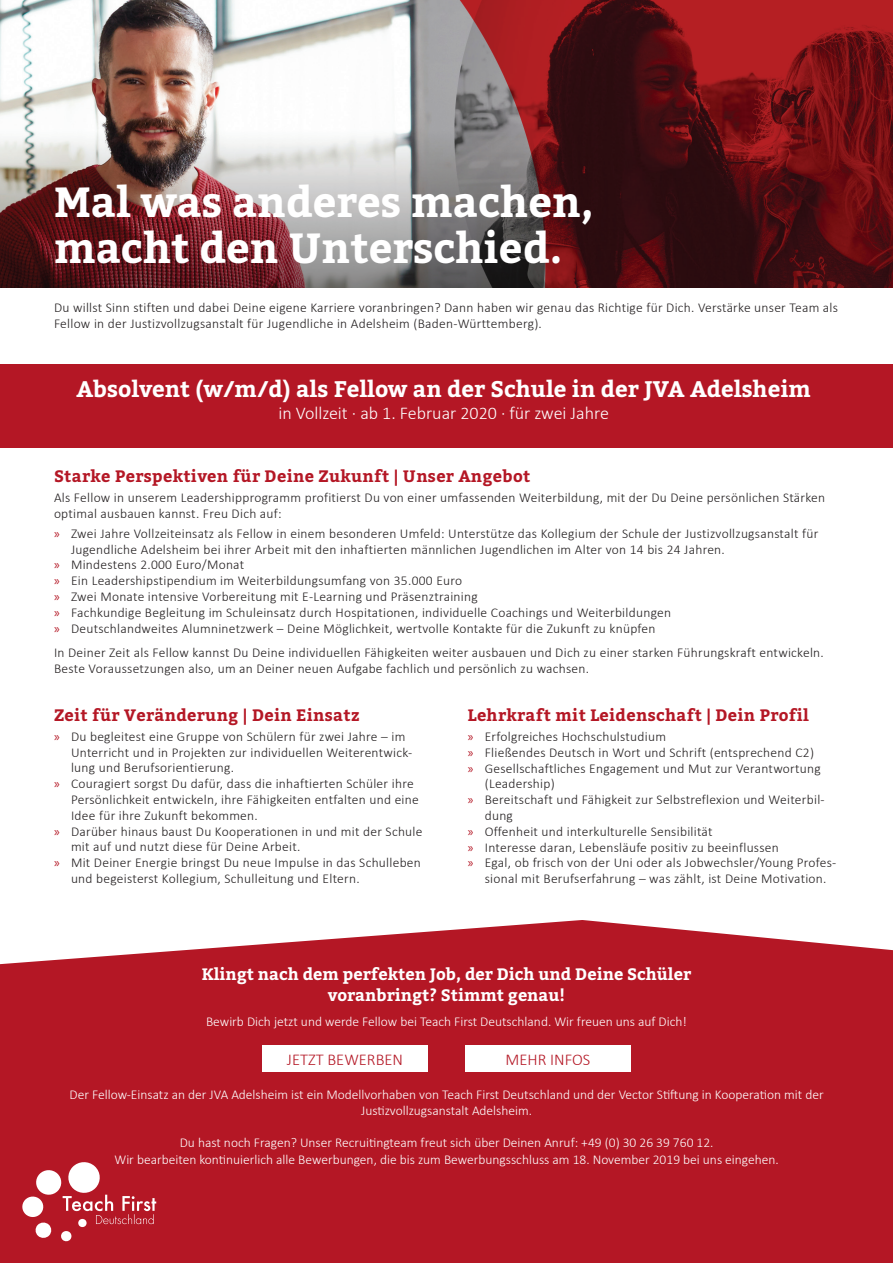
<style>
.page{position:relative;width:893px;height:1263px;background:#fff}
.page>*{position:absolute;margin:0;border:0;box-sizing:border-box;transform-origin:0 0}
.t1{font:700 42px/46.5px "Bitter";color:#fff}
.t2{font:700 22.5px "Bitter";color:#fff}
.t3{font:300 18px "Calibri";color:#fff}
.t4{font:700 16.5px "Bitter";letter-spacing:.02em;color:#b41725}
.t5{font:700 16.5px/21.6px "Bitter";color:#fff;text-align:center}
.t6{font:300 16.5px "Calibri";color:#b41725}
.t7{font:300 13.5px/15.8px "Calibri";letter-spacing:.02em;color:#231f20}
.t8{font:300 13.5px/16.2px "Calibri";color:#fff;text-align:center}
.s1{font-family:"Myriad Pro";font-weight:400;color:#b41725}
</style>
<div class="page">
<img style="left:0;top:0;width:893px;height:287px">
<div style="left:0;top:364px;width:893px;height:84px;background:#b41725"></div>
<div style="left:0;top:920px;width:893px;height:343px;background:#b41725"></div>
<div style="left:262px;top:1046px;width:166px;height:26px;background:#fff"></div>
<div style="left:465px;top:1046px;width:166px;height:26px;background:#fff"></div>
<svg style="left:21px;top:1160px;width:135px;height:82px"></svg>
<h1 class="t1" style="left:54px;top:178px;width:541px">Mal was anderes machen, macht den Unterschied.</h1>
<p class="t7" style="left:54px;top:300px;width:785px">Du willst Sinn stiften und dabei Deine eigene Karriere voranbringen? Dann haben wir genau das Richtige für Dich. Verstärke unser Team als<br>Fellow in der Justizvollzugsanstalt für Jugendliche in Adelsheim (Baden-Württemberg).</p>
<h2 class="t2" style="left:76px;top:372px;width:736px">Absolvent (w/m/d) als Fellow an der Schule in der JVA Adelsheim</h2>
<h3 class="t3" style="left:278px;top:402px;width:332px">in Vollzeit · ab 1. Februar 2020 · für zwei Jahre</h3>
<p class="t4" style="left:54px;top:463px;width:478px">Starke Perspektiven für Deine Zukunft | Unser Angebot</p>
<p class="t7" style="left:54px;top:490px;width:773px">Als Fellow in unserem Leadershipprogramm profitierst Du von einer umfassenden Weiterbildung, mit der Du Deine persönlichen Stärken optimal ausbauen kannst. Freu Dich auf:</p>
<p class="t7" style="left:54px;top:525px;width:766px"><span class="s1">»</span> Zwei Jahre Vollzeiteinsatz als Fellow in einem besonderen Umfeld: Unterstütze das Kollegium der Schule der Justizvollzugsanstalt für</p>
<p class="t7" style="left:71px;top:541px;width:655px">Jugendliche Adelsheim bei ihrer Arbeit mit den inhaftierten männlichen Jugendlichen im Alter von 14 bis 24 Jahren.</p>
<p class="t7" style="left:54px;top:557px;width:192px"><span class="s1">»</span> Mindestens 2.000 Euro/Monat</p>
<p class="t7" style="left:54px;top:573px;width:410px"><span class="s1">»</span> Ein Leadershipstipendium im Weiterbildungsumfang von 35.000 Euro</p>
<p class="t7" style="left:54px;top:588px;width:425px"><span class="s1">»</span> Zwei Monate intensive Vorbereitung mit E-Learning und Präsenztraining</p>
<p class="t7" style="left:54px;top:604px;width:619px"><span class="s1">»</span> Fachkundige Begleitung im Schuleinsatz durch Hospitationen, individuelle Coachings und Weiterbildungen</p>
<p class="t7" style="left:54px;top:620px;width:603px"><span class="s1">»</span> Deutschlandweites Alumninetzwerk – Deine Möglichkeit, wertvolle Kontakte für die Zukunft zu knüpfen</p>
<p class="t7" style="left:54px;top:644px;width:771px">In Deiner Zeit als Fellow kannst Du Deine individuellen Fähigkeiten weiter ausbauen und Dich zu einer starken Führungskraft entwickeln.<br>Beste Voraussetzungen also, um an Deiner neuen Aufgabe fachlich und persönlich zu wachsen.</p>
<p class="t4" style="left:54px;top:702px;width:307px">Zeit für Veränderung | Dein Einsatz</p>
<p class="t7" style="left:54px;top:728px;width:353px"><span class="s1">»</span> Du begleitest eine Gruppe von Schülern für zwei Jahre – im</p>
<p class="t7" style="left:71px;top:744px;width:343px">Unterricht und in Projekten zur individuellen Weiterentwick-</p>
<p class="t7" style="left:71px;top:760px;width:165px">lung und Berufsorientierung.</p>
<p class="t7" style="left:54px;top:776px;width:361px"><span class="s1">»</span> Couragiert sorgst Du dafür, dass die inhaftierten Schüler ihre</p>
<p class="t7" style="left:71px;top:791px;width:349px">Persönlichkeit entwickeln, ihre Fähigkeiten entfalten und eine</p>
<p class="t7" style="left:71px;top:807px;width:188px">Idee für ihre Zukunft bekommen.</p>
<p class="t7" style="left:54px;top:823px;width:370px"><span class="s1">»</span> Darüber hinaus baust Du Kooperationen in und mit der Schule</p>
<p class="t7" style="left:71px;top:839px;width:231px">mit auf und nutzt diese für Deine Arbeit.</p>
<p class="t7" style="left:54px;top:854px;width:368px"><span class="s1">»</span> Mit Deiner Energie bringst Du neue Impulse in das Schulleben</p>
<p class="t7" style="left:71px;top:870px;width:290px">und begeisterst Kollegium, Schulleitung und Eltern.</p>
<p class="t4" style="left:468px;top:702px;width:343px">Lehrkraft mit Leidenschaft | Dein Profil</p>
<p class="t7" style="left:468px;top:729px;width:200px"><span class="s1">»</span> Erfolgreiches Hochschulstudium</p>
<p class="t7" style="left:468px;top:744px;width:348px"><span class="s1">»</span> Fließendes Deutsch in Wort und Schrift (entsprechend C2)</p>
<p class="t7" style="left:468px;top:760px;width:354px"><span class="s1">»</span> Gesellschaftliches Engagement und Mut zur Verantwortung</p>
<p class="t7" style="left:485px;top:776px;width:72px">(Leadership)</p>
<p class="t7" style="left:468px;top:792px;width:358px"><span class="s1">»</span> Bereitschaft und Fähigkeit zur Selbstreflexion und Weiterbil-</p>
<p class="t7" style="left:485px;top:807px;width:30px">dung</p>
<p class="t7" style="left:468px;top:823px;width:246px"><span class="s1">»</span> Offenheit und interkulturelle Sensibilität</p>
<p class="t7" style="left:468px;top:839px;width:313px"><span class="s1">»</span> Interesse daran, Lebensläufe positiv zu beeinflussen</p>
<p class="t7" style="left:468px;top:855px;width:370px"><span class="s1">»</span> Egal, ob frisch von der Uni oder als Jobwechsler/Young Profes-</p>
<p class="t7" style="left:485px;top:871px;width:343px">sional mit Berufserfahrung – was zählt, ist Deine Motivation.</p>
<p class="t5" style="left:202px;top:962px;width:491px">Klingt nach dem perfekten Job, der Dich und Deine Schüler voranbringt? Stimmt genau!</p>
<p class="t8" style="left:206px;top:1013px;width:482px">Bewirb Dich jetzt und werde Fellow bei Teach First Deutschland. Wir freuen uns auf Dich!</p>
<p class="t6" style="left:287px;top:1049px;width:118px">JETZT BEWERBEN</p>
<p class="t6" style="left:505px;top:1049px;width:86px">MEHR INFOS</p>
<p class="t8" style="left:70px;top:1086px;width:756px">Der Fellow-Einsatz an der JVA Adelsheim ist ein Modellvorhaben von Teach First Deutschland und der Vector Stiftung in Kooperation mit der<br>Justizvollzugsanstalt Adelsheim.</p>
<p class="t8" style="left:114px;top:1135px;width:666px">Du hast noch Fragen? Unser Recruitingteam freut sich über Deinen Anruf: +49 (0) 30 26 39 760 12.<br>Wir bearbeiten kontinuierlich alle Bewerbungen, die bis zum Bewerbungsschluss am 18. November 2019 bei uns eingehen.</p>
</div>
